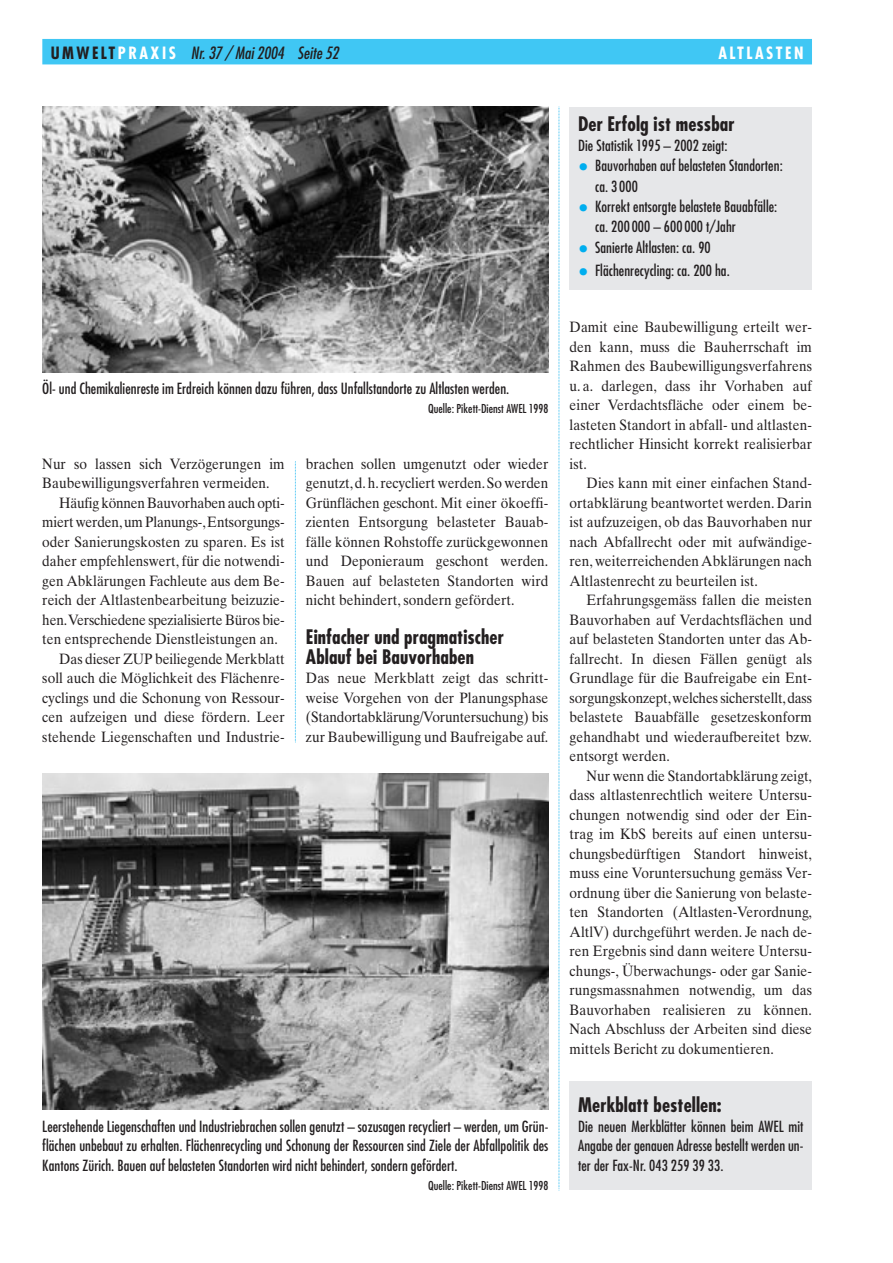
<style>
.page{position:relative;width:893px;height:1263px;background:#fff}
.page>*{position:absolute;margin:0;border:0;box-sizing:border-box;transform-origin:0 0}
.t1{font:700 condensed 19.5px/19.5px "Futura";letter-spacing:.005em;color:#231f20}
.t2{font:italic condensed 16.5px "Futura";color:#231f20}
.t3{font:700 condensed 16.5px "Futura";letter-spacing:.145em;color:#fff}
.t4{font:15px/19.5px "Times Ten";letter-spacing:.005em;color:#231f20;text-align:justify;scale:.91 1}
.t5{font:condensed 15px/19.5px "Futura";letter-spacing:.005em;color:#231f20;text-align:justify}
.t6{font:15px "Times Ten";letter-spacing:-.015em;color:#231f20;scale:.91 1}
.t7{font:condensed 12px "Futura";letter-spacing:.005em;color:#231f20}
.s1{font-weight:700;font-style:normal}
.s2{font-weight:700;font-style:normal;color:#fff}
.s3{font-family:"Times Ten";font-stretch:normal;font-size:21px;color:#00aeef}
</style>
<div class="page">
<div style="left:42px;top:39px;width:770px;height:25px;background:#40c7f4"></div>
<svg style="left:295px;top:461px;width:1px;height:282px"></svg>
<svg style="left:559px;top:107px;width:1px;height:1084px"></svg>
<div style="left:570px;top:1081px;width:242px;height:109px;background:#e6e7e9"></div>
<div style="left:570px;top:107px;width:242px;height:183px;background:#e6e7e9"></div>
<img style="left:42px;top:774px;width:506px;height:335px">
<img style="left:42px;top:107px;width:506px;height:265px">
<p class="t2" style="left:51px;top:45px;width:292px"><span class="s1">U M W E L T</span> <span class="s2">P R A X I S</span> Nr.37 / Mai2004 Seite 52</p>
<p class="t3" style="left:718px;top:46px;width:87px">ALTLASTEN</p>
<p class="t5" style="left:42px;top:379px;width:468px">Öl- und Chemikalienreste im Erdreich können dazu führen, dass Unfallstandorte zu Altlasten werden.</p>
<p class="t7" style="left:428px;top:403px;width:122px">Quelle: Pikett-Dienst AWEL 1998</p>
<p class="t4" style="left:42px;top:455px;width:268px">Nur so lassen sich Verzögerungen im</p>
<p class="t4" style="left:42px;top:475px;width:251px">Baubewilligungsverfahren vermeiden.</p>
<p class="t6" style="left:59px;top:497px;width:249px">Häufig können Bauvorhaben auch opti-</p>
<p class="t4" style="left:42px;top:514px;width:268px">miert werden,um Planungs-,Entsorgungs-</p>
<p class="t4" style="left:42px;top:533px;width:268px">oder Sanierungskosten zu sparen. Es ist</p>
<p class="t4" style="left:42px;top:553px;width:268px">daher empfehlenswert, für die notwendi-</p>
<p class="t4" style="left:42px;top:572px;width:268px">gen Abklärungen Fachleute aus dem Be-</p>
<p class="t4" style="left:42px;top:592px;width:268px">reich der Altlastenbearbeitung beizuzie-</p>
<p class="t6" style="left:42px;top:614px;width:268px">hen.Verschiedene spezialisierte Büros bie-</p>
<p class="t4" style="left:42px;top:631px;width:260px">ten entsprechende Dienstleistungen an.</p>
<p class="t4" style="left:59px;top:650px;width:249px">Das dieser ZUP beiliegende Merkblatt</p>
<p class="t4" style="left:42px;top:670px;width:268px">soll auch die Möglichkeit des Flächenre-</p>
<p class="t4" style="left:42px;top:689px;width:268px">cyclings und die Schonung von Ressour-</p>
<p class="t4" style="left:42px;top:709px;width:268px">cen aufzeigen und diese fördern. Leer</p>
<p class="t4" style="left:42px;top:728px;width:268px">stehende Liegenschaften und Industrie-</p>
<p class="t4" style="left:306px;top:455px;width:268px">brachen sollen umgenutzt oder wieder genutzt, d. h. recycliert werden. So werden Grünflächen geschont. Mit einer ökoeffi&shy;zienten Entsorgung belasteter Bauab&shy;fälle können Rohstoffe zurückgewonnen und Deponieraum geschont werden.<br>Bauen auf belasteten Standorten wird nicht behindert, sondern gefördert.</p>
<h1 class="t1" style="left:306px;top:629px;width:199px">Einfacher und pragmatischer<br>Ablauf bei Bauvorhaben</h1>
<p class="t4" style="left:306px;top:670px;width:268px">Das neue Merkblatt zeigt das schritt&shy;weise Vorgehen von der Planungsphase (Standortabklärung/Voruntersuchung) bis zur Baubewilligung und Baufreigabe auf.</p>
<p class="t5" style="left:42px;top:1117px;width:508px">Leerstehende Liegenschaften und Industriebrachen sollen genutzt – sozusagen recycliert – werden, um Grün&shy;flächen unbebaut zu erhalten. Flächenrecycling und Schonung der Ressourcen sind Ziele der Abfallpolitik des Kantons Zürich. Bauen auf belasteten Standorten wird nicht behindert, sondern gefördert.</p>
<p class="t7" style="left:428px;top:1180px;width:122px">Quelle: Pikett-Dienst AWEL 1998</p>
<h1 class="t1" style="left:578px;top:116px;width:158px">Der Erfolg ist messbar</h1>
<p class="t5" style="left:578px;top:137px;width:151px">Die Statistik 1995 – 2002 zeigt:</p>
<p class="t5" style="left:595px;top:157px;width:189px;line-height:20.1px;text-indent:-17px"><span class="s3">•</span> Bauvorhaben auf belasteten Standorten: ca. 3 000</p>
<p class="t5" style="left:595px;top:198px;width:184px;line-height:20.1px;text-indent:-17px"><span class="s3">•</span> Korrekt entsorgte belastete Bauabfälle: ca. 200 000 – 600 000 t/Jahr</p>
<p class="t5" style="left:578px;top:239px;width:134px"><span class="s3">•</span> Sanierte Altlasten: ca. 90</p>
<p class="t5" style="left:578px;top:262px;width:153px"><span class="s3">•</span> Flächenrecycling: ca. 200 ha.</p>
<p class="t4" style="left:570px;top:319px;width:268px">Damit eine Baubewilligung erteilt wer&shy;den kann, muss die Bauherrschaft im Rahmen des Baubewilligungsverfahrens u. a. darlegen, dass ihr Vorhaben auf einer Verdachtsfläche oder einem be&shy;lasteten Standort in abfall- und altlasten&shy;rechtlicher Hinsicht korrekt realisierbar ist.</p>
<p class="t4" style="left:570px;top:475px;width:268px;text-indent:17px">Dies kann mit einer einfachen Stand&shy;ortabklärung beantwortet werden. Darin ist aufzuzeigen, ob das Bauvorhaben nur nach Abfallrecht oder mit aufwändige&shy;ren, weiterreichenden Abklärungen nach Altlastenrecht zu beurteilen ist.</p>
<p class="t4" style="left:570px;top:592px;width:268px;text-indent:17px">Erfahrungsgemäss fallen die meisten Bauvorhaben auf Verdachtsflächen und auf belasteten Standorten unter das Ab&shy;fallrecht. In diesen Fällen genügt als Grundlage für die Baufreigabe ein Ent&shy;sorgungskonzept,welches sicherstellt,dass belastete Bauabfälle gesetzeskonform gehandhabt und wiederaufbereitet bzw. entsorgt werden.</p>
<p class="t4" style="left:570px;top:767px;width:268px;text-indent:17px">Nur wenn die Standortabklärung zeigt, dass altlastenrechtlich weitere Untersu&shy;chungen notwendig sind oder der Ein&shy;trag im KbS bereits auf einen untersu&shy;chungsbedürftigen Standort hinweist, muss eine Voruntersuchung gemäss Ver&shy;ordnung über die Sanierung von belaste&shy;ten Standorten (Altlasten-Verordnung, AltlV) durchgeführt werden. Je nach de&shy;ren Ergebnis sind dann weitere Untersu&shy;chungs-, Überwachungs- oder gar Sanie&shy;rungsmassnahmen notwendig, um das Bauvorhaben realisieren zu können.<br>Nach Abschluss der Arbeiten sind diese mittels Bericht zu dokumentieren.</p>
<h1 class="t1" style="left:578px;top:1097px;width:145px">Merkblatt bestellen:</h1>
<p class="t5" style="left:578px;top:1118px;width:227px">Die neuen Merkblätter können beim AWEL mit Angabe der genauen Adresse bestellt werden un&shy;ter der Fax-Nr. 043 259 39 33.</p>
</div>
